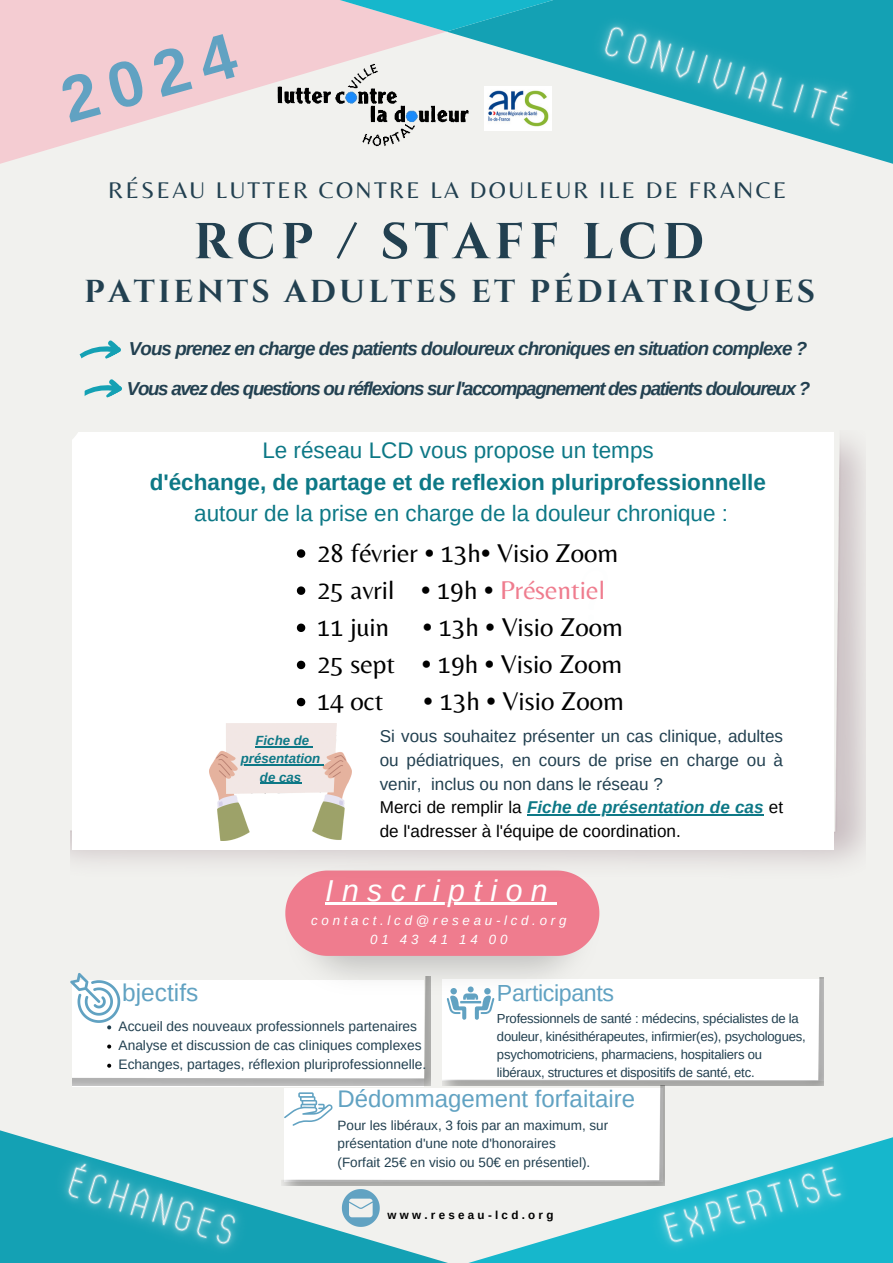
<style>
.page{position:relative;width:893px;height:1263px;background:#f1f1ee}
.page>*{position:absolute;margin:0;border:0;box-sizing:border-box;transform-origin:0 0}
.t1{font:700 64.5px "Arimo";color:#61a2c2}
.t2{font:700 50.4px "Cinzel";letter-spacing:.1em;color:#224050}
.t3{font:700 31.65px "Cinzel";letter-spacing:.1em;color:#224050}
.t4{font:italic 30.22px "Arimo";letter-spacing:.28em;color:#fff}
.t5{font:26.78px "Belleza";color:#000}
.t6{font:24.45px "Arimo";color:#61a2c2}
.t7{font:24px "Arimo";color:#61a2c2}
.t8{font:23.62px "Belleza";letter-spacing:.1em;color:#224050}
.t9{font:23.25px "Arimo";letter-spacing:-.015em;color:#61a2c2}
.t10{font:22.5px/31.5px "Arimo";color:#0d7886;text-align:center}
.t11{font:italic 700 18.75px "Arimo";letter-spacing:-.07em;color:#224050}
.t12{font:italic 700 18.75px "Arimo";letter-spacing:-.05em;color:#224050}
.t13{font:17.1px/23.6px "Arimo";color:#224050;text-align:justify}
.t14{font:italic 700 17.1px "Arimo";color:#0d7886}
.t15{font:17.1px "Arimo";color:#000}
.t16{font:13.73px "Arimo";color:#224050}
.t17{font:13.5px/18.6px "Arimo";color:#224050}
.t18{font:italic 13.27px "Arimo";letter-spacing:.28em;color:#fff}
.t19{font:italic 700 13.27px "Arimo";color:#0d7886}
.t20{font:13.12px/18px "Arimo";letter-spacing:-.015em;color:#224050}
.t21{font:700 11.62px "Arimo";letter-spacing:.28em;color:#000}
.s1{font-weight:700}
.s2{color:#ef7c8e}
.s3{font-weight:400;font-style:normal;color:#000}
</style>
<div class="page">
<svg style="left:0;top:0;width:444px;height:164px;fill:#f4ccd2"></svg>
<svg style="left:448px;top:32px;width:100px;height:99px"></svg>
<svg style="left:233px;top:0;width:315px;height:32px;background:#87becb"></svg>
<img style="left:284px;top:1085px;width:380px;height:15px">
<svg style="left:458px;top:1100px;width:207px;height:163px;fill:#fbfbfb"></svg>
<svg style="left:0;top:1100px;width:458px;height:163px"></svg>
<img style="left:271px;top:57px;width:204px;height:95px">
<svg style="left:284px;top:1092px;width:48px;height:34px"></svg>
<div style="left:285px;top:883px;width:314px;height:73px;background:#ef7c8e"></div>
<hr style="left:325px;top:902px;width:231px;height:3px;background:#fff">
<svg style="left:342px;top:1189px;width:37px;height:38px"></svg>
<img style="left:442px;top:978px;width:382px;height:107px">
<img style="left:72px;top:977px;width:358px;height:108px">
<img style="left:484px;top:87px;width:64px;height:43px">
<img style="left:70px;top:432px;width:796px;height:451px">
<div style="left:72px;top:432px;width:761px;height:417px;background:#fff"></div>
<img style="left:210px;top:723px;width:141px;height:118px">
<hr style="left:255px;top:746px;width:54px;height:1px;background:#0d7886">
<hr style="left:241px;top:764px;width:79px;height:1px;background:#0d7886">
<hr style="left:260px;top:783px;width:41px;height:1px;background:#0d7886">
<svg style="left:85px;top:340px;width:37px;height:58px"></svg>
<div style="left:0;top:332px;width:85px;height:120px;background:#f1f1ee"></div>
<img style="left:610px;top:1110px;width:283px;height:153px">
<svg style="left:297px;top:549px;width:8px;height:9px"></svg>
<svg style="left:297px;top:586px;width:8px;height:9px"></svg>
<svg style="left:297px;top:623px;width:8px;height:9px"></svg>
<svg style="left:297px;top:661px;width:8px;height:8px"></svg>
<svg style="left:297px;top:698px;width:8px;height:8px"></svg>
<svg style="left:70px;top:973px;width:50px;height:56px"></svg>
<svg style="left:107px;top:1044px;width:4px;height:4px"></svg>
<svg style="left:107px;top:1064px;width:4px;height:4px"></svg>
<img style="left:548px;top:0;width:345px;height:164px">
<img style="left:11px;top:1107px;width:307px;height:156px">
<hr style="left:527px;top:814px;width:236px;height:2px;background:#0d7886">
<p class="t1" style="left:53px;top:67px;width:180px;rotate:-16deg">2024</p>
<p class="t8" style="left:108px;top:176px;width:679px">RÉSEAU LUTTER CONTRE LA DOULEUR ILE DE FRANCE</p>
<p class="t2" style="left:193px;top:209px;width:512px">RCP / STAFF LCD</p>
<p class="t3" style="left:84px;top:271px;width:732px">PATIENTS ADULTES ET PÉDIATRIQUES</p>
<p class="t12" style="left:129px;top:338px;width:680px">Vous prenez en charge des patients douloureux chroniques en situation complexe ?</p>
<p class="t11" style="left:127px;top:378px;width:685px">Vous avez des questions ou réflexions sur l'accompagnement des patients douloureux ?</p>
<p class="t10" style="left:150px;top:434px;width:618px">Le réseau LCD vous propose un temps<br><span class="s1">d'échange, de partage et de reflexion pluriprofessionnelle </span>autour de la prise en charge de la douleur chronique :</p>
<p class="t5" style="left:317px;top:537px;width:303px">28 février • 13h• Visio Zoom</p>
<h6 class="t5" style="left:317px;top:574px;width:289px">25 avril • 19h • <span class="s2">Présentiel</span></h6>
<h4 class="t5" style="left:317px;top:611px;width:74px">11 juin</h4>
<h4 class="t5" style="left:423px;top:611px;width:202px">• 13h • Visio Zoom</h4>
<h4 class="t5" style="left:317px;top:648px;width:307px">25 sept • 19h • Visio Zoom</h4>
<h4 class="t5" style="left:317px;top:685px;width:68px">14 oct</h4>
<h4 class="t5" style="left:424px;top:685px;width:202px">• 13h • Visio Zoom</h4>
<p class="t19" style="left:255px;top:733px;width:55px">Fiche de</p>
<p class="t19" style="left:241px;top:751px;width:81px">présentation</p>
<p class="t19" style="left:260px;top:770px;width:43px">de cas</p>
<p class="t13" style="left:380px;top:725px;width:405px">Si vous souhaitez présenter un cas clinique, adultes ou pédiatriques, en cours de prise en charge ou à venir, inclus ou non dans le réseau ?</p>
<h4 class="t14" style="left:380px;top:798px;width:405px"><span class="s3">Merci de remplir la</span> Fiche de présentation de cas <span class="s3">et</span></h4>
<p class="t15" style="left:380px;top:821px;width:302px">de l'adresser à l'équipe de coordination.</p>
<p class="t4" style="left:325px;top:873px;width:224px">Inscription</p>
<p class="t18" style="left:311px;top:913px;width:257px">contact.lcd@reseau-lcd.org</p>
<p class="t18" style="left:370px;top:931px;width:139px">01 43 41 14 00</p>
<p class="t6" style="left:122px;top:979px;width:78px">bjectifs</p>
<p class="t16" style="left:118px;top:1019px;width:300px">Accueil des nouveaux professionnels partenaires</p>
<p class="t16" style="left:118px;top:1038px;width:305px">Analyse et discussion de cas cliniques complexes</p>
<p class="t16" style="left:118px;top:1057px;width:309px">Echanges, partages, réflexion pluriprofessionnelle.</p>
<h4 class="t9" style="left:497px;top:980px;width:119px">Participants</h4>
<p class="t20" style="left:497px;top:1009px;width:310px">Professionnels de santé : médecins, spécialistes de la douleur, kinésithérapeutes, infirmier(es), psychologues, psychomotriciens, pharmaciens, hospitaliers ou libéraux, structures et dispositifs de santé, etc.</p>
<p class="t7" style="left:337px;top:1085px;width:299px">Dédommagement forfaitaire</p>
<p class="t17" style="left:337px;top:1116px;width:272px">Pour les libéraux, 3 fois par an maximum, sur présentation d'une note d'honoraires</p>
<p class="t17" style="left:337px;top:1153px;width:254px">(Forfait 25€ en visio ou 50€ en présentiel).</p>
<p class="t21" style="left:387px;top:1208px;width:167px">www.reseau-lcd.org</p>
</div>
